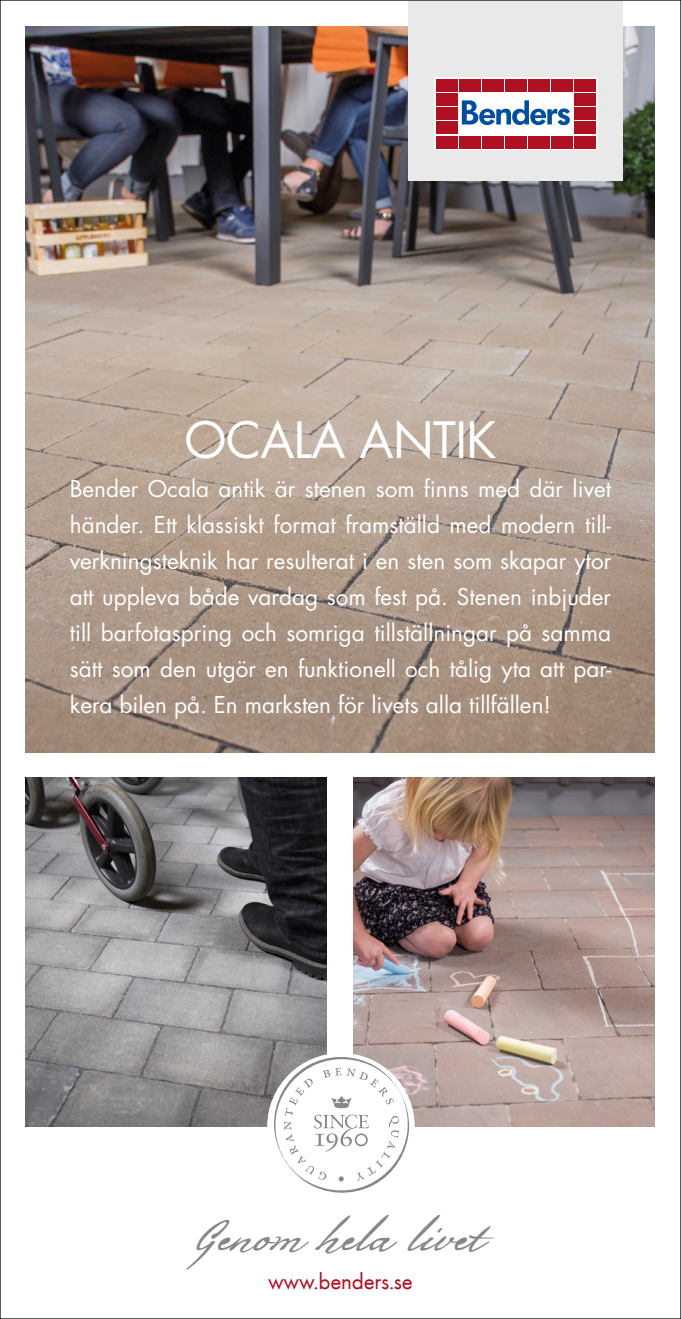
<style>
.page{position:relative;width:681px;height:1319px;background:#fff}
.page>*{position:absolute;margin:0;border:0;box-sizing:border-box;transform-origin:0 0}
.t1{font:48.6px "Futura Std";letter-spacing:-.01em;color:#fff}
.t2{font:48px "Bolivar";color:#878787}
.t3{font:23.1px "Futura PT Book";letter-spacing:-.01em;color:#af1122}
.t4{font:22.5px/36px "Futura Std";color:#fff;text-align:justify}
</style>
<div class="page">
<img style="left:26px;top:777px;width:301px;height:348px">
<img style="left:353px;top:777px;width:301px;height:348px">
<img style="left:26px;top:26px;width:628px;height:726px">
<div style="left:267px;top:1052px;width:147px;height:148px;background:#fff;border-radius:50%"></div>
<svg style="left:271px;top:1053px;width:138px;height:140px"></svg>
<div style="left:408px;top:0;width:215px;height:180px;background:#e9e9e9"></div>
<div style="left:434px;top:78px;width:162px;height:72px;background:#fff"></div>
<div style="left:434px;top:77px;width:163px;height:73px;border:1px solid #fff"></div>
<div style="left:436px;top:79px;width:10px;height:13px;background:#af1122"></div>
<div style="left:447px;top:79px;width:10px;height:13px;background:#af1122"></div>
<div style="left:436px;top:93px;width:10px;height:13px;background:#af1122"></div>
<div style="left:447px;top:93px;width:10px;height:13px;background:#af1122"></div>
<div style="left:436px;top:107px;width:10px;height:13px;background:#af1122"></div>
<div style="left:447px;top:107px;width:10px;height:13px;background:#af1122"></div>
<div style="left:436px;top:121px;width:10px;height:13px;background:#af1122"></div>
<div style="left:447px;top:121px;width:10px;height:13px;background:#af1122"></div>
<div style="left:436px;top:136px;width:10px;height:12px;background:#af1122"></div>
<div style="left:447px;top:136px;width:10px;height:12px;background:#af1122"></div>
<div style="left:459px;top:79px;width:10px;height:13px;background:#af1122"></div>
<div style="left:470px;top:79px;width:10px;height:13px;background:#af1122"></div>
<div style="left:482px;top:79px;width:10px;height:13px;background:#af1122"></div>
<div style="left:493px;top:79px;width:10px;height:13px;background:#af1122"></div>
<div style="left:505px;top:79px;width:10px;height:13px;background:#af1122"></div>
<div style="left:516px;top:79px;width:10px;height:13px;background:#af1122"></div>
<div style="left:528px;top:79px;width:10px;height:13px;background:#af1122"></div>
<div style="left:539px;top:79px;width:10px;height:13px;background:#af1122"></div>
<div style="left:551px;top:79px;width:10px;height:13px;background:#af1122"></div>
<div style="left:562px;top:79px;width:10px;height:13px;background:#af1122"></div>
<div style="left:459px;top:136px;width:10px;height:12px;background:#af1122"></div>
<div style="left:470px;top:136px;width:10px;height:12px;background:#af1122"></div>
<div style="left:482px;top:136px;width:10px;height:12px;background:#af1122"></div>
<div style="left:493px;top:136px;width:10px;height:12px;background:#af1122"></div>
<div style="left:505px;top:136px;width:10px;height:12px;background:#af1122"></div>
<div style="left:516px;top:136px;width:10px;height:12px;background:#af1122"></div>
<div style="left:528px;top:136px;width:10px;height:12px;background:#af1122"></div>
<div style="left:539px;top:136px;width:10px;height:12px;background:#af1122"></div>
<div style="left:551px;top:136px;width:10px;height:12px;background:#af1122"></div>
<div style="left:562px;top:136px;width:10px;height:12px;background:#af1122"></div>
<div style="left:573px;top:79px;width:11px;height:13px;background:#af1122"></div>
<div style="left:585px;top:79px;width:10px;height:13px;background:#af1122"></div>
<div style="left:573px;top:93px;width:11px;height:13px;background:#af1122"></div>
<div style="left:585px;top:93px;width:10px;height:13px;background:#af1122"></div>
<div style="left:573px;top:107px;width:11px;height:13px;background:#af1122"></div>
<div style="left:585px;top:107px;width:10px;height:13px;background:#af1122"></div>
<div style="left:573px;top:121px;width:11px;height:13px;background:#af1122"></div>
<div style="left:585px;top:121px;width:10px;height:13px;background:#af1122"></div>
<div style="left:573px;top:136px;width:11px;height:12px;background:#af1122"></div>
<div style="left:585px;top:136px;width:10px;height:12px;background:#af1122"></div>
<svg style="left:461px;top:100px;width:108px;height:25px"></svg>
<p class="t1" style="left:184px;top:409px;width:313px">OCALA ANTIK</p>
<p class="t4" style="left:70px;top:471px;width:542px">Bender Ocala antik är stenen som finns med där livet händer. Ett klassiskt format framställd med modern till&shy;verkningsteknik har resulterat i en sten som skapar ytor att uppleva både vardag som fest på. Stenen inbjuder till barfotaspring och somriga tillställningar på samma sätt som den utgör en funktionell och tålig yta att par&shy;kera bilen på. En marksten för livets alla tillfällen!</p>
<p class="t2" style="left:197px;top:1205px;width:287px">Genom hela livet</p>
<p class="t3" style="left:268px;top:1267px;width:146px">www.benders.se</p>
</div>
